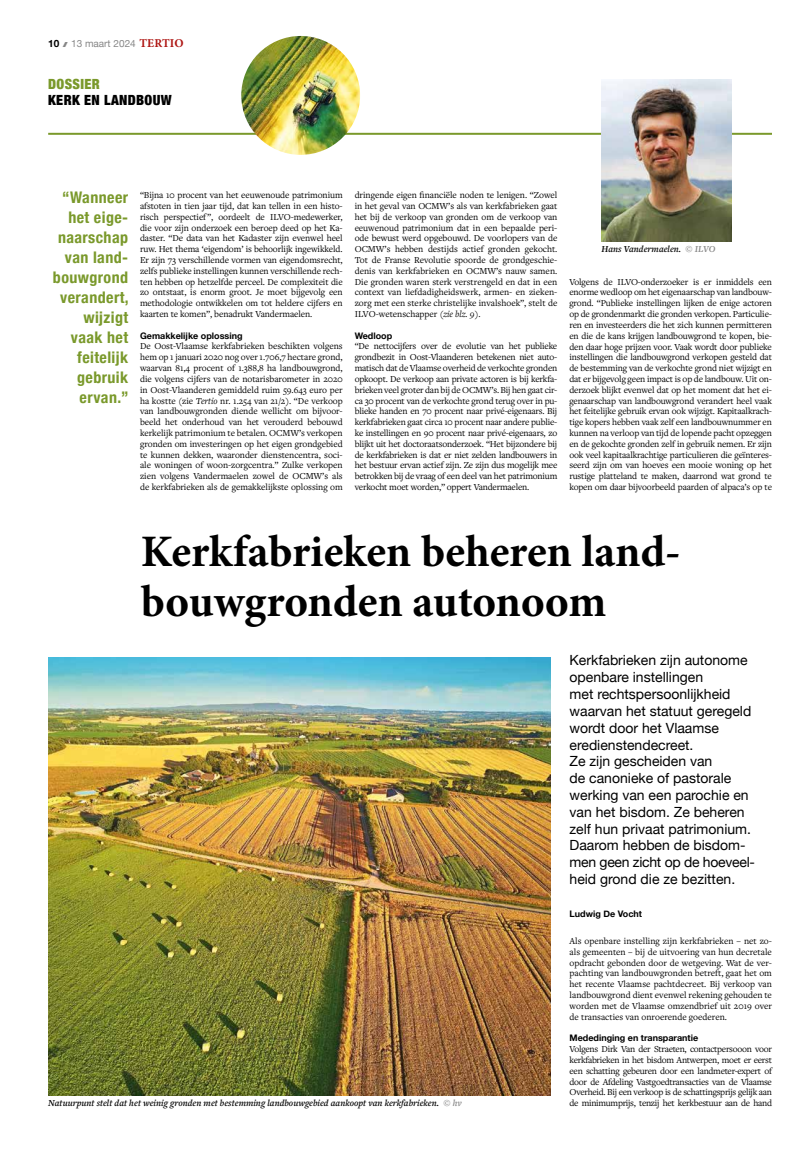
<style>
.page{position:relative;width:808px;height:1149px;background:#fff}
.page>*{position:absolute;margin:0;border:0;box-sizing:border-box;transform-origin:0 0}
.t1{font:700 45px/50px "Minion Pro";letter-spacing:-.005em;color:#000}
.t2{font:700 condensed 16px/20px "Helvetica Neue";letter-spacing:.025em;color:#7a992b;text-align:right}
.t3{font:14px/16.8px "Helvetica Neue";color:#000}
.t4{font:900 condensed 14px "Helvetica Neue";letter-spacing:.025em;color:#000}
.t5{font:900 condensed 14px "Helvetica Neue";letter-spacing:.025em;color:#7a992b}
.t6{font:10px "Helvetica Neue";color:#878787}
.t7{font:9.5px/10.8px "Freight Text Pro";letter-spacing:-.01em;color:#000;text-align:justify}
.t8{font:italic 600 9.5px "Freight Text Pro";color:#000}
.t9{font:700 9px "Helvetica Neue";color:#000}
.s1{font-weight:700;color:#000}
.s2{font-family:"Minion Pro";font-weight:700;font-size:12px;color:#ae1613}
.s3{font-style:italic}
.s4{color:#878787}
</style>
<div class="page">
<hr style="left:48px;top:133px;width:724px;height:2px;background:#7a992b">
<img style="left:48px;top:657px;width:503px;height:438px">
<img style="left:241px;top:36px;width:119px;height:119px;border-radius:59px">
<img style="left:601px;top:79px;width:130px;height:162px">
<p class="t6" style="left:48px;top:36px;width:137px"><span class="s1">10</span> 13 maart 2024 <span class="s2">TERTIO</span></p>
<h3 class="t5" style="left:48px;top:72px;width:53px">DOSSIER</h3>
<h3 class="t4" style="left:48px;top:88px;width:125px">KERK EN LANDBOUW</h3>
<h2 class="t2" style="left:53px;top:186px;width:77px">“Wanneer het eige&shy;naarschap van land&shy;bouwgrond verandert, wijzigt vaak het feitelijk gebruik ervan.”</h2>
<p class="t7" style="left:140px;top:189px;width:204px">“Bijna 10 procent van het eeuwenoude patrimonium afstoten in tien jaar tijd, dat kan tellen in een histo&shy;risch perspectief”, oordeelt de ILVO-medewerker, die voor zijn onderzoek een beroep deed op het Ka&shy;daster. “De data van het Kadaster zijn evenwel heel ruw. Het thema ‘eigendom’ is behoorlijk ingewikkeld.<br>Er zijn 73 verschillende vormen van eigendomsrecht, zelfs publieke instellingen kunnen verschillende rech&shy;ten hebben op hetzelfde perceel. De complexiteit die zo ontstaat, is enorm groot. Je moet bijgevolg een methodologie ontwikkelen om tot heldere cijfers en kaarten te komen”, benadrukt Vandermaelen.</p>
<p class="t9" style="left:140px;top:328px;width:104px">Gemakkelijke oplossing</p>
<p class="t7" style="left:140px;top:340px;width:204px">De Oost-Vlaamse kerkfabrieken beschikten volgens hem op 1 januari 2020 nog over 1.706,7 hectare grond, waarvan 81,4 procent of 1.388,8 ha landbouwgrond, die volgens cijfers van de notarisbarometer in 2020 in Oost-Vlaanderen gemiddeld ruim 59.643 euro per ha kostte (zie <span class="s3">Tertio</span> nr. 1.254 van 21/2). “De verkoop van landbouwgronden diende wellicht om bijvoor&shy;beeld het onderhoud van het verouderd bebouwd kerkelijk patrimonium te betalen. OCMW’s verkopen gronden om investeringen op het eigen grondgebied te kunnen dekken, waaronder dienstencentra, soci&shy;ale woningen of woon-zorgcentra.” Zulke verkopen zien volgens Vandermaelen zowel de OCMW’s als de kerkfabrieken als de gemakkelijkste oplossing om</p>
<p class="t7" style="left:355px;top:189px;width:204px">dringende eigen financiële noden te lenigen. “Zowel in het geval van OCMW’s als van kerkfabrieken gaat het bij de verkoop van gronden om de verkoop van eeuwenoud patrimonium dat in een bepaalde peri&shy;ode bewust werd opgebouwd. De voorlopers van de OCMW’s hebben destijds actief gronden gekocht.<br>Tot de Franse Revolutie spoorde de grondgeschie&shy;denis van kerkfabrieken en OCMW’s nauw samen.<br>Die gronden waren sterk verstrengeld en dat in een context van liefdadigheidswerk, armen- en zieken&shy;zorg met een sterke christelijke invalshoek”, stelt de ILVO-wetenschapper <span class="s3">(zie blz. 9)</span>.</p>
<p class="t9" style="left:355px;top:328px;width:39px">Wedloop</p>
<p class="t7" style="left:355px;top:340px;width:204px">“De nettocijfers over de evolutie van het publieke grondbezit in Oost-Vlaanderen betekenen niet auto&shy;matisch dat de Vlaamse overheid de verkochte gronden opkoopt. De verkoop aan private actoren is bij kerkfa&shy;brieken veel groter dan bij de OCMW’s. Bij hen gaat cir&shy;ca 30 procent van de verkochte grond terug over in pu&shy;blieke handen en 70 procent naar privé-eigenaars. Bij kerkfabrieken gaat circa 10 procent naar andere publie&shy;ke instellingen en 90 procent naar privé-eigenaars, zo blijkt uit het doctoraatsonderzoek. “Het bijzondere bij de kerkfabrieken is dat er niet zelden landbouwers in het bestuur ervan actief zijn. Ze zijn dus mogelijk mee betrokken bij de vraag of een deel van het patrimonium verkocht moet worden,” oppert Vandermaelen.</p>
<p class="t8" style="left:601px;top:243px;width:116px">Hans Vandermaelen. <span class="s4">© ILVO</span></p>
<p class="t7" style="left:569px;top:276px;width:204px">Volgens de ILVO-onderzoeker is er inmiddels een enorme wedloop om het eigenaarschap van landbouw&shy;grond. “Publieke instellingen lijken de enige actoren op de grondenmarkt die gronden verkopen. Particulie&shy;ren en investeerders die het zich kunnen permitteren en die de kans krijgen landbouwgrond te kopen, bie&shy;den daar hoge prijzen voor. Vaak wordt door publieke instellingen die landbouwgrond verkopen gesteld dat de bestemming van de verkochte grond niet wijzigt en dat er bijgevolg geen impact is op de landbouw. Uit on&shy;derzoek blijkt evenwel dat op het moment dat het ei&shy;genaarschap van landbouwgrond verandert heel vaak het feitelijke gebruik ervan ook wijzigt. Kapitaalkrach&shy;tige kopers hebben vaak zelf een landbouwnummer en kunnen na verloop van tijd de lopende pacht opzeggen en de gekochte gronden zelf in gebruik nemen. Er zijn ook veel kapitaalkrachtige particulieren die geïnteres&shy;seerd zijn om van hoeves een mooie woning op het rustige platteland te maken, daarrond wat grond te kopen om daar bijvoorbeeld paarden of alpaca’s op te</p>
<h1 class="t1" style="left:141px;top:526px;width:541px">Kerkfabrieken beheren land&shy;bouwgronden autonoom</h1>
<p class="t3" style="left:569px;top:652px;width:187px">Kerkfabrieken zijn autonome openbare instellingen<br>met rechtspersoonlijkheid waarvan het statuut geregeld wordt door het Vlaamse eredienstendecreet.<br>Ze zijn gescheiden van<br>de canonieke of pastorale werking van een parochie en van het bisdom. Ze beheren zelf hun privaat patrimonium.<br>Daarom hebben de bisdom&shy;men geen zicht op de hoeveel&shy;heid grond die ze bezitten.</p>
<p class="t8" style="left:48px;top:1096px;width:415px">Natuurpunt stelt dat het weinig gronden met bestemming landbouwgebied aankoopt van kerkfabrieken. <span class="s4">© hv</span></p>
<p class="t9" style="left:569px;top:906px;width:74px">Ludwig De Vocht</p>
<p class="t7" style="left:569px;top:934px;width:204px">Als openbare instelling zijn kerkfabrieken – net zo&shy;als gemeenten – bij de uitvoering van hun decretale opdracht gebonden door de wetgeving. Wat de ver&shy;pachting van landbouwgronden betreft, gaat het om het recente Vlaamse pachtdecreet. Bij verkoop van landbouwgrond dient evenwel rekening gehouden te worden met de Vlaamse omzendbrief uit 2019 over de transacties van onroerende goederen.</p>
<p class="t9" style="left:569px;top:1030px;width:130px">Mededinging en transparantie</p>
<p class="t7" style="left:569px;top:1042px;width:204px">Volgens Dirk Van der Straeten, contactpersooon voor kerkfabrieken in het bisdom Antwerpen, moet er eerst een schatting gebeuren door een landmeter-expert of door de Afdeling Vastgoedtransacties van de Vlaamse Overheid. Bij een verkoop is de schattingsprijs gelijk aan de minimumprijs, tenzij het kerkbestuur aan de hand</p>
</div>
